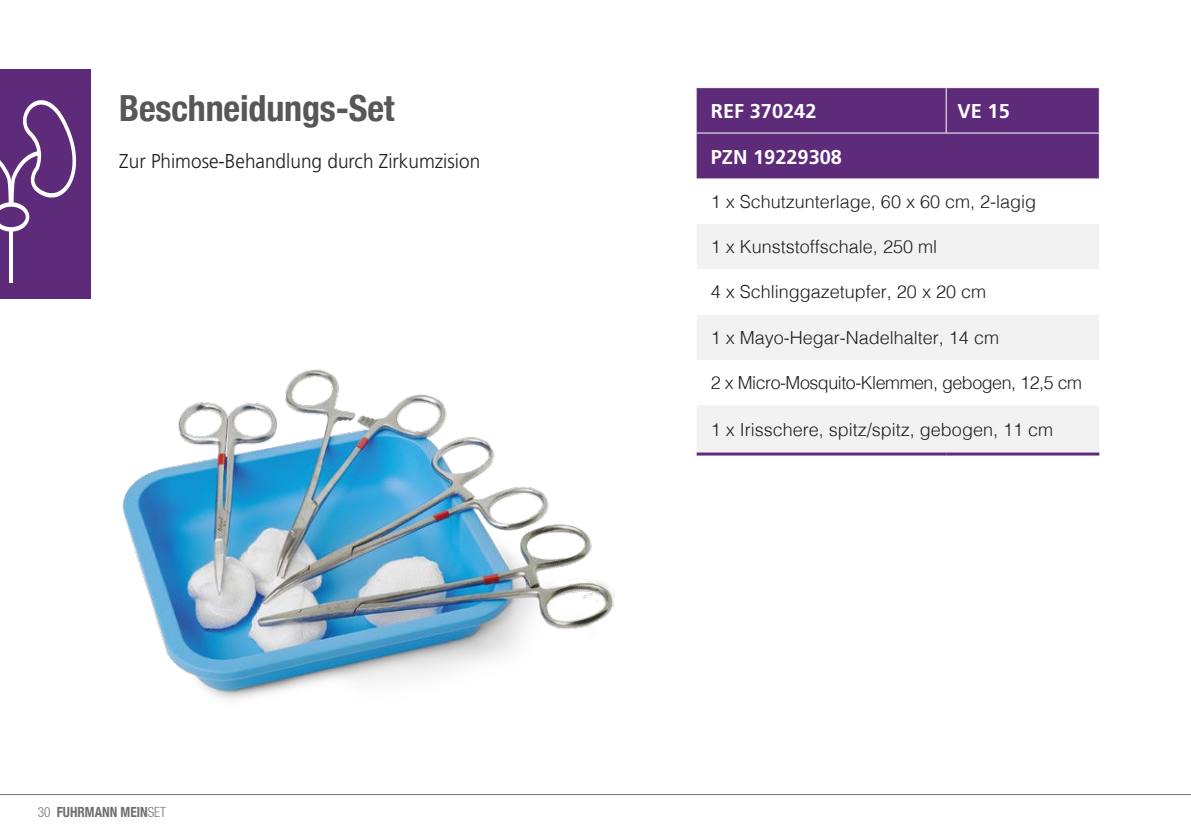
<style>
.page{position:relative;width:1191px;height:840px;background:#fff}
.page>*{position:absolute;margin:0;border:0;box-sizing:border-box;transform-origin:0 0}
.t1{font:700 condensed 36px "Helvetica Neue";letter-spacing:-.005em;color:#575756}
.t2{font:300 20px "Frutiger LT Std";color:#1d1d1b;scale:.95 1}
.t3{font:700 20px "Frutiger LT Std";color:#fff}
.t4{font:300 18px "Helvetica";color:#1d1d1b}
.t5{font:300 18px "Helvetica";letter-spacing:-.025em;color:#1d1d1b}
.t6{font:700 condensed 14px "Helvetica Neue";color:#706f6f;scale:.95 1}
.s1{font-family:"Helvetica 47";font-weight:300}
</style>
<div class="page">
<hr style="left:0;top:793px;width:1191px;height:1px;background:#706f6f">
<img style="left:122px;top:369px;width:493px;height:331px">
<div style="left:0;top:69px;width:91px;height:230px;background:#5e2b7a"></div>
<svg style="left:0;top:100px;width:77px;height:131px"></svg>
<hr style="left:9px;top:229px;width:4px;height:54px;background:#fff">
<div style="left:696px;top:88px;width:402px;height:90px;background:#5e2b7a"></div>
<svg style="left:697px;top:224px;width:402px;height:228px;fill:#f2f2f2"></svg>
<hr style="left:945px;top:88px;width:1px;height:44px;background:#fff">
<hr style="left:696px;top:452px;width:250px;height:3px;background:#5e2b7a">
<hr style="left:946px;top:452px;width:153px;height:3px;background:#5e2b7a">
<hr style="left:696px;top:132px;width:250px;height:1px;background:#fff">
<hr style="left:946px;top:132px;width:153px;height:1px;background:#fff">
<h1 class="t1" style="left:119px;top:78px;width:277px">Beschneidungs-Set</h1>
<p class="t2" style="left:119px;top:151px;width:381px">Zur Phimose-Behandlung durch Zirkumzision</p>
<p class="t6" style="left:38px;top:803px;width:137px"><span class="s1">30</span> FUHRMANN MEIN<span class="s1">SET</span></p>
<p class="t3" style="left:711px;top:102px;width:107px">REF 370242</p>
<p class="t3" style="left:957px;top:102px;width:54px">VE 15</p>
<p class="t3" style="left:711px;top:148px;width:133px">PZN 19229308</p>
<p class="t4" style="left:711px;top:194px;width:327px">1 x Schutzunterlage, 60 x 60 cm, 2-lagig</p>
<p class="t4" style="left:711px;top:239px;width:228px">1 x Kunststoffschale, 250 ml</p>
<p class="t4" style="left:711px;top:285px;width:277px">4 x Schlinggazetupfer, 20 x 20 cm</p>
<p class="t4" style="left:711px;top:330px;width:290px">1 x Mayo-Hegar-Nadelhalter, 14 cm</p>
<p class="t5" style="left:711px;top:376px;width:373px">2 x Micro-Mosquito-Klemmen, gebogen, 12,5 cm</p>
<p class="t4" style="left:711px;top:422px;width:344px">1 x Irisschere, spitz/spitz, gebogen, 11 cm</p>
</div>
